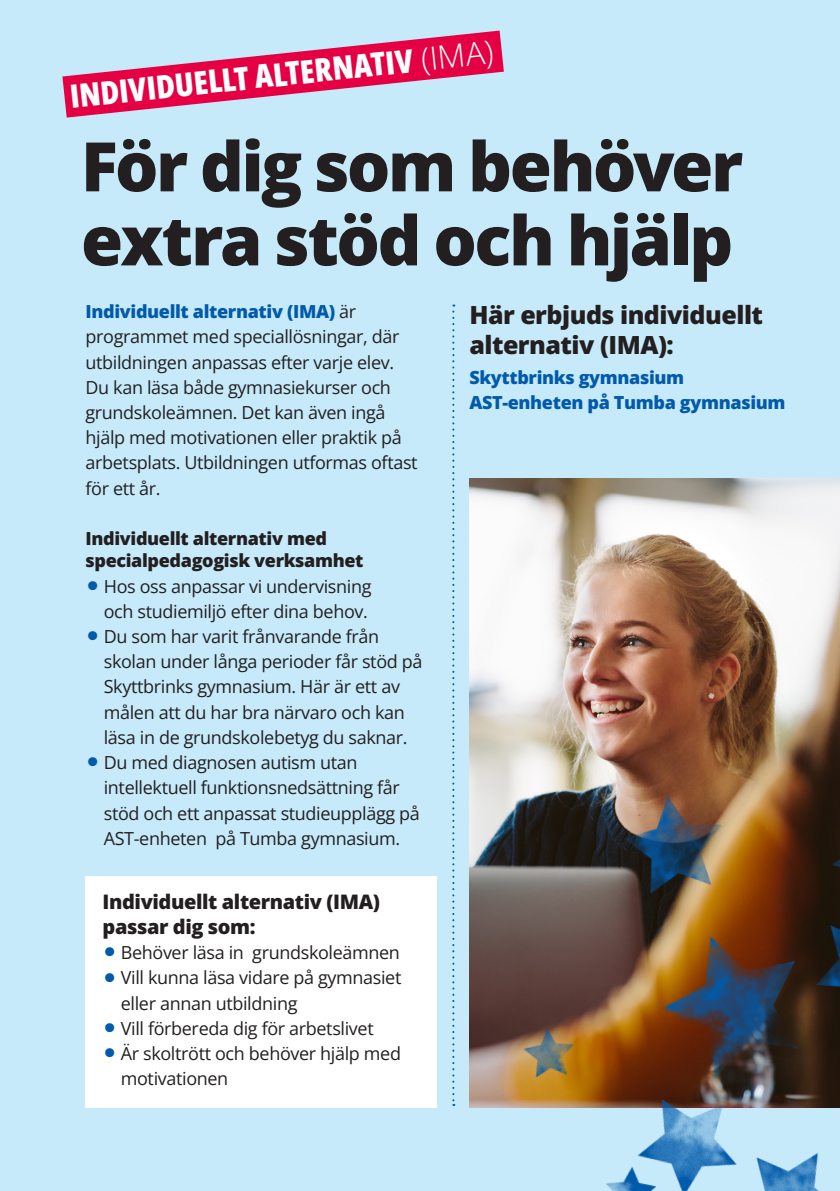
<style>
.page{position:relative;width:840px;height:1191px;background:#fff}
.page>*{position:absolute;margin:0;border:0;box-sizing:border-box;transform-origin:0 0}
.t1{font:800 68.2px/74px "Open Sans";letter-spacing:-.035em;color:#231f20}
.t2{font:800 32.2px "Open Sans Condensed";color:#fff}
.t3{font:800 25px/30px "Open Sans";letter-spacing:-.02em;color:#231f20}
.t4{font:800 20px/25.2px "Open Sans";letter-spacing:-.02em;color:#231f20}
.t5{font:18px/25.2px "Open Sans";letter-spacing:-.02em;color:#231f20}
.t6{font:800 18px/22.4px "Open Sans";letter-spacing:-.02em;color:#231f20}
.t7{font:800 18px/25.2px "Open Sans";letter-spacing:-.02em;color:#015aaa}
.s1{font-family:"Open Sans";font-weight:300}
.s2{font-weight:800;color:#015aaa}
.s3{color:#015aaa}
</style>
<div class="page">
<div style="left:0;top:0;width:839px;height:1191px;background:#c6eafa"></div>
<div style="left:85px;top:876px;width:352px;height:232px;background:#fff"></div>
<svg style="left:62px;top:30px;width:442px;height:88px"></svg>
<svg style="left:452px;top:304px;width:2px;height:802px"></svg>
<img style="left:469px;top:478px;width:370px;height:630px">
<img style="left:495px;top:784px;width:344px;height:407px">
<h2 class="t2" style="left:68px;top:74px;width:427px;rotate:-6deg">INDIVIDUELLT ALTERNATIV <span class="s1">(IMA)</span></h2>
<h3 class="t1" style="left:81px;top:128px;width:663px">För dig som behöver extra stöd och hjälp</h3>
<p class="t5" style="left:85px;top:298px;width:333px"><span class="s2">Individuellt alternativ (IMA)</span> är programmet med speciallösningar, där utbildningen anpassas efter varje elev.<br>Du kan läsa både gymnasiekurser och grundskoleämnen. Det kan även ingå hjälp med motivationen eller praktik på arbetsplats. Utbildningen utformas oftast för ett år.</p>
<h4 class="t6" style="left:85px;top:527px;width:279px">Individuellt alternativ med specialpedagogisk verksamhet</h4>
<p class="t5" style="left:85px;top:573px;width:287px;text-align:right"><span class="s3">•</span> Hos oss anpassar vi undervisning och studiemiljö efter dina behov.</p>
<p class="t5" style="left:104px;top:623px;width:320px;text-indent:-18px"><span class="s3">•</span> Du som har varit frånvarande från skolan under långa perioder får stöd på Skyttbrinks gymnasium. Här är ett av målen att du har bra närvaro och kan läsa in de grundskolebetyg du saknar.</p>
<p class="t5" style="left:104px;top:749px;width:317px;text-indent:-18px"><span class="s3">•</span> Du med diagnosen autism utan intellektuell funktionsnedsättning får stöd och ett anpassat studieupplägg på AST-enheten på Tumba gymnasium.</p>
<h4 class="t3" style="left:469px;top:300px;width:295px">Här erbjuds individuellt alternativ (IMA):</h4>
<p class="t7" style="left:469px;top:364px;width:317px">Skyttbrinks gymnasium<br>AST-enheten på Tumba gymnasium</p>
<h4 class="t4" style="left:102px;top:888px;width:279px">Individuellt alternativ (IMA) passar dig som:</h4>
<p class="t5" style="left:102px;top:939px;width:299px"><span class="s3">•</span> Behöver läsa in grundskoleämnen</p>
<p class="t5" style="left:121px;top:964px;width:282px;text-indent:-18px"><span class="s3">•</span> Vill kunna läsa vidare på gymnasiet eller annan utbildning</p>
<p class="t5" style="left:102px;top:1015px;width:272px"><span class="s3">•</span> Vill förbereda dig för arbetslivet</p>
<p class="t5" style="left:121px;top:1040px;width:281px;text-indent:-18px"><span class="s3">•</span> Är skoltrött och behöver hjälp med motivationen</p>
</div>
